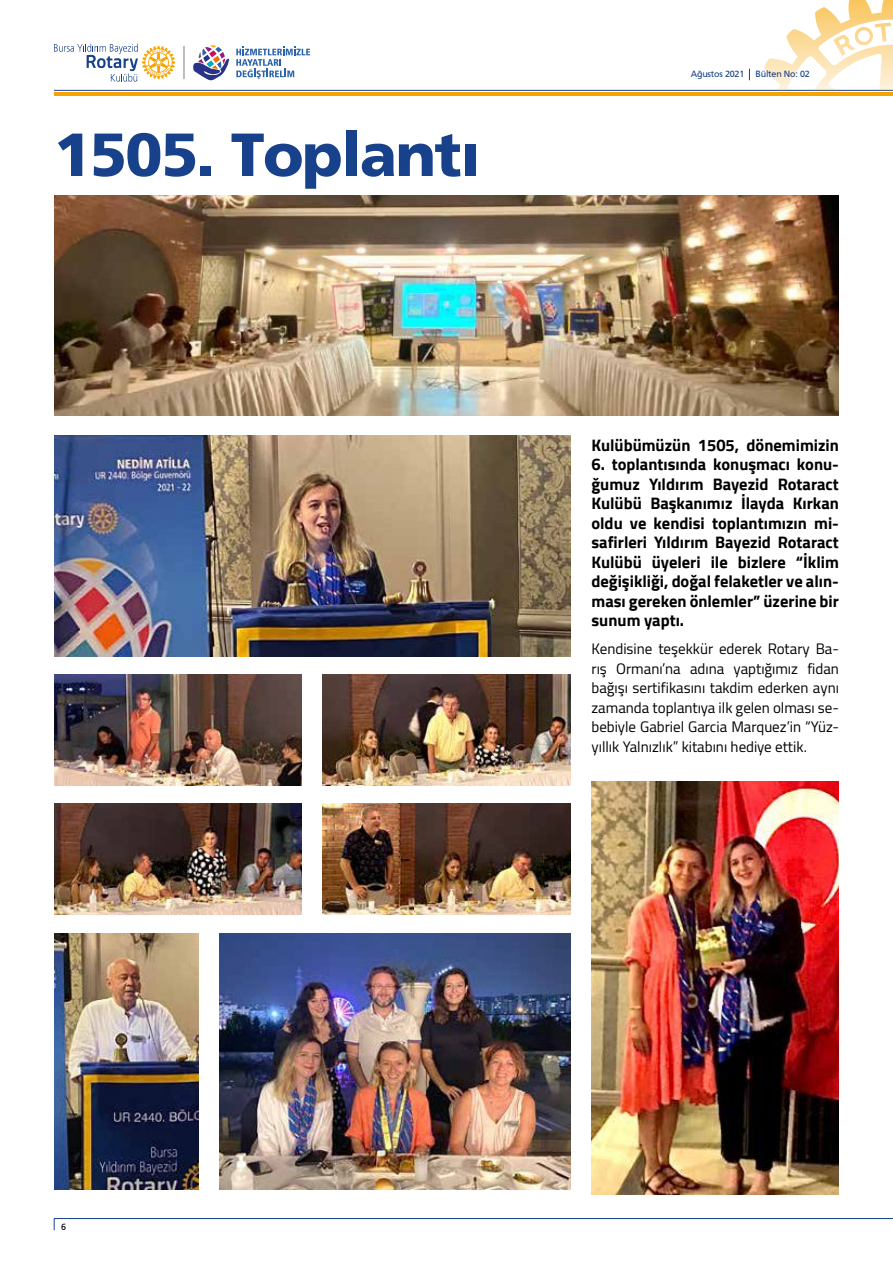
<style>
.page{position:relative;width:893px;height:1263px;background:#fff}
.page>*{position:absolute;margin:0;border:0;box-sizing:border-box;transform-origin:0 0}
.t1{font:900 60.75px "Frutiger";letter-spacing:-.025em;color:#17418a}
.t2{font:700 16.5px/19.5px "Cairo";color:#000;text-align:justify}
.t3{font:15px/19.5px "Cairo";color:#000;text-align:justify}
.t4{font:9px "Frutiger";letter-spacing:-.025em;color:#17418a}
.t5{font:9px "Frutiger";color:#000}
</style>
<div class="page">
<hr style="left:54px;top:92px;width:839px;height:3px;background:#f7a400">
<hr style="left:54px;top:90px;width:839px;height:1px;background:#17418a">
<hr style="left:54px;top:1218px;width:839px;height:1px;background:#17418a">
<hr style="left:183px;top:46px;width:2px;height:33px;background:#9c9a9c">
<svg style="left:236px;top:47px;width:74px;height:32px"></svg>
<svg style="left:193px;top:45px;width:36px;height:36px"></svg>
<svg style="left:54px;top:44px;width:121px;height:38px"></svg>
<svg style="left:747px;top:0;width:146px;height:90px"></svg>
<img style="left:54px;top:195px;width:785px;height:221px">
<img style="left:219px;top:933px;width:351px;height:256px">
<img style="left:592px;top:781px;width:247px;height:414px">
<img style="left:54px;top:436px;width:516px;height:220px">
<img style="left:54px;top:933px;width:145px;height:257px">
<img style="left:54px;top:675px;width:247px;height:110px">
<img style="left:54px;top:804px;width:247px;height:110px">
<img style="left:323px;top:804px;width:247px;height:110px">
<img style="left:323px;top:675px;width:247px;height:110px">
<h1 class="t1" style="left:54px;top:118px;width:428px">1505. Toplantı</h1>
<p class="t4" style="left:691px;top:69px;width:121px">Ağustos 2021 Bülten No: 02</p>
<p class="t2" style="left:591px;top:435px;width:249px">Kulübümüzün 1505, dönemimizin</p>
<p class="t2" style="left:591px;top:455px;width:249px">6. toplantısında konuşmacı konu&shy;ğumuz Yıldırım Bayezid Rotaract Kulübü Başkanımız İlayda Kırkan oldu ve kendisi toplantımızın mi&shy;safirleri Yıldırım Bayezid Rotaract Kulübü üyeleri ile bizlere “İklim değişikliği, doğal felaketler ve alın&shy;ması gereken önlemler” üzerine bir sunum yaptı.</p>
<p class="t3" style="left:591px;top:639px;width:249px">Kendisine teşekkür ederek Rotary Ba&shy;rış Ormanı’na adına yaptığımız fidan bağışı sertifikasını takdim ederken aynı zamanda toplantıya ilk gelen olması se&shy;bebiyle Gabriel Garcia Marquez’in “Yüz&shy;yıllık Yalnızlık” kitabını hediye ettik.</p>
<p class="t5" style="left:61px;top:1222px;width:7px">6</p>
</div>
